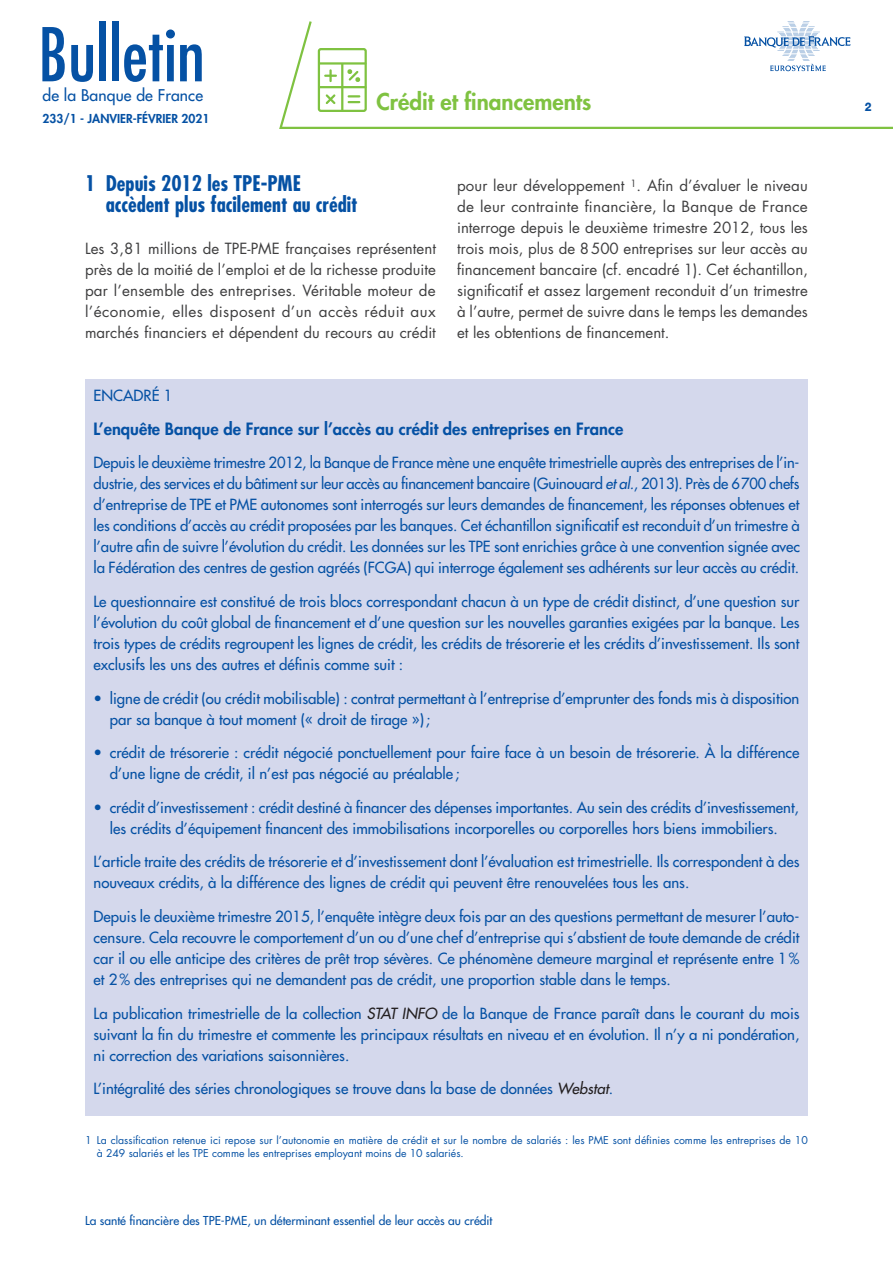
<style>
.page{position:relative;width:893px;height:1263px;background:#fff}
.page>*{position:absolute;margin:0;border:0;box-sizing:border-box;transform-origin:0 0}
.t1{font:condensed 72px "Futura Std";color:#0551a4}
.t2{font:800 22.5px "Futura Std";color:#7fc241}
.t3{font:700 condensed 21px/21px "Futura Std";color:#0551a4}
.t4{font:800 16.5px "Futura Std";color:#0551a4}
.t5{font:500 15.75px "Futura Std";letter-spacing:.01em;color:#0551a4}
.t6{font:500 15px/21px "Futura Std";color:#0551a4;text-align:justify}
.t7{font:15px/21px "Futura Std";color:#3e3e3f;text-align:justify}
.t8{font:500 12px "Futura Std";color:#0551a4}
.t9{font:800 12px "Futura Std";color:#0551a4}
.t10{font:800 12px "Helvetica Neue LT Std";color:#0551a4;scale:.9 1}
.t11{font:10.5px/12.6px "Futura Std";color:#0551a4}
.s1{font-style:italic}
.s2{font-style:italic;color:#231f20}
</style>
<div class="page">
<svg style="left:279px;top:21px;width:614px;height:108px"></svg>
<svg style="left:744px;top:22px;width:106px;height:49px"></svg>
<div style="left:318px;top:48px;width:49px;height:64px;border:2px solid #7fc241;border-radius:2px"></div>
<svg style="left:325px;top:70px;width:11px;height:11px"></svg>
<svg style="left:324px;top:92px;width:13px;height:14px"></svg>
<hr style="left:319px;top:86px;width:46px;height:2px;background:#7fc241">
<hr style="left:341px;top:64px;width:2px;height:46px;background:#7fc241">
<svg style="left:349px;top:95px;width:10px;height:8px"></svg>
<svg style="left:346px;top:67px;width:16px;height:17px"></svg>
<hr style="left:319px;top:62px;width:46px;height:3px;background:#7fc241">
<div style="left:85px;top:379px;width:723px;height:736px;background:#d4d8ec"></div>
<h1 class="t1" style="left:38px;top:12px;width:168px">Bulletin</h1>
<p class="t5" style="left:43px;top:86px;width:162px">de la Banque de France</p>
<p class="t9" style="left:43px;top:111px;width:168px">233/1 - JANVIER-FÉVRIER 2021</p>
<h2 class="t2" style="left:376px;top:88px;width:216px">Crédit et financements</h2>
<p class="t10" style="left:865px;top:99px;width:9px">2</p>
<h3 class="t3" style="left:106px;top:173px;width:253px;text-indent:-21px">1 Depuis 2012 les TPE‑PME accèdent plus facilement au crédit</h3>
<p class="t7" style="left:85px;top:238px;width:352px">Les 3,81 millions de TPE‑PME françaises représentent près de la moitié de l’emploi et de la richesse produite par l’ensemble des entreprises. Véritable moteur de l’économie, elles disposent d’un accès réduit aux marchés financiers et dépendent du recours au crédit</p>
<p class="t7" style="left:457px;top:175px;width:352px">pour leur développement <sup>1</sup>. Afin d’évaluer le niveau de leur contrainte financière, la Banque de France interroge depuis le deuxième trimestre 2012, tous les trois mois, plus de 8500 entreprises sur leur accès au financement bancaire (cf. encadré 1). Cet échantillon, significatif et assez largement reconduit d’un trimestre à l’autre, permet de suivre dans le temps les demandes et les obtentions de financement.</p>
<p class="t6" style="left:94px;top:385px;width:80px">ENCADRÉ 1</p>
<p class="t4" style="left:94px;top:418px;width:531px">L’enquête Banque de France sur l’accès au crédit des entreprises en France</p>
<p class="t6" style="left:94px;top:452px;width:708px">Depuis le deuxième trimestre 2012, la Banque de France mène une enquête trimestrielle auprès des entreprises de l’in&shy;dustrie, des services et du bâtiment sur leur accès au financement bancaire (Guinouard <span class="s1">et al.</span>, 2013). Près de 6700 chefs d’entreprise de TPE et PME autonomes sont interrogés sur leurs demandes de financement, les réponses obtenues et les conditions d’accès au crédit proposées par les banques. Cet échantillon significatif est reconduit d’un trimestre à l’autre afin de suivre l’évolution du crédit. Les données sur les TPE sont enrichies grâce à une convention signée avec la Fédération des centres de gestion agréés (FCGA) qui interroge également ses adhérents sur leur accès au crédit.</p>
<p class="t6" style="left:94px;top:591px;width:707px">Le questionnaire est constitué de trois blocs correspondant chacun à un type de crédit distinct, d’une question sur l’évolution du coût global de financement et d’une question sur les nouvelles garanties exigées par la banque. Les trois types de crédits regroupent les lignes de crédit, les crédits de trésorerie et les crédits d’investissement. Ils sont exclusifs les uns des autres et définis comme suit :</p>
<p class="t6" style="left:110px;top:688px;width:691px;text-indent:-16px">• ligne de crédit (ou crédit mobilisable) : contrat permettant à l’entreprise d’emprunter des fonds mis à disposition par sa banque à tout moment (« droit de tirage »);</p>
<p class="t6" style="left:110px;top:742px;width:691px;text-indent:-16px">• crédit de trésorerie : crédit négocié ponctuellement pour faire face à un besoin de trésorerie. À la différence d’une ligne de crédit, il n’est pas négocié au préalable ;</p>
<p class="t6" style="left:94px;top:797px;width:707px;text-align:center">• crédit d’investissement : crédit destiné à financer des dépenses importantes. Au sein des crédits d’investissement, les crédits d’équipement financent des immobilisations incorporelles ou corporelles hors biens immobiliers.</p>
<p class="t6" style="left:94px;top:851px;width:707px">L’article traite des crédits de trésorerie et d’investissement dont l’évaluation est trimestrielle. Ils correspondent à des nouveaux crédits, à la différence des lignes de crédit qui peuvent être renouvelées tous les ans.</p>
<p class="t6" style="left:94px;top:906px;width:707px">Depuis le deuxième trimestre 2015, l’enquête intègre deux fois par an des questions permettant de mesurer l’auto&shy;censure. Cela recouvre le comportement d’un ou d’une chef d’entreprise qui s’abstient de toute demande de crédit car il ou elle anticipe des critères de prêt trop sévères. Ce phénomène demeure marginal et représente entre 1% et 2% des entreprises qui ne demandent pas de crédit, une proportion stable dans le temps.</p>
<p class="t6" style="left:94px;top:1003px;width:707px">La publication trimestrielle de la collection <span class="s2">STAT INFO</span> de la Banque de France paraît dans le courant du mois suivant la fin du trimestre et commente les principaux résultats en niveau et en évolution. Il n’y a ni pondération, ni correction des variations saisonnières.</p>
<p class="t6" style="left:94px;top:1078px;width:521px">L’intégralité des séries chronologiques se trouve dans la base de données <span class="s2">Webstat</span>.</p>
<p class="t11" style="left:97px;top:1134px;width:713px;text-indent:-12px">1 La classification retenue ici repose sur l’autonomie en matière de crédit et sur le nombre de salariés : les PME sont définies comme les entreprises de 10 à 249 salariés et les TPE comme les entreprises employant moins de 10 salariés.</p>
<p class="t8" style="left:85px;top:1213px;width:409px">La santé financière des TPE-PME, un déterminant essentiel de leur accès au crédit</p>
</div>
